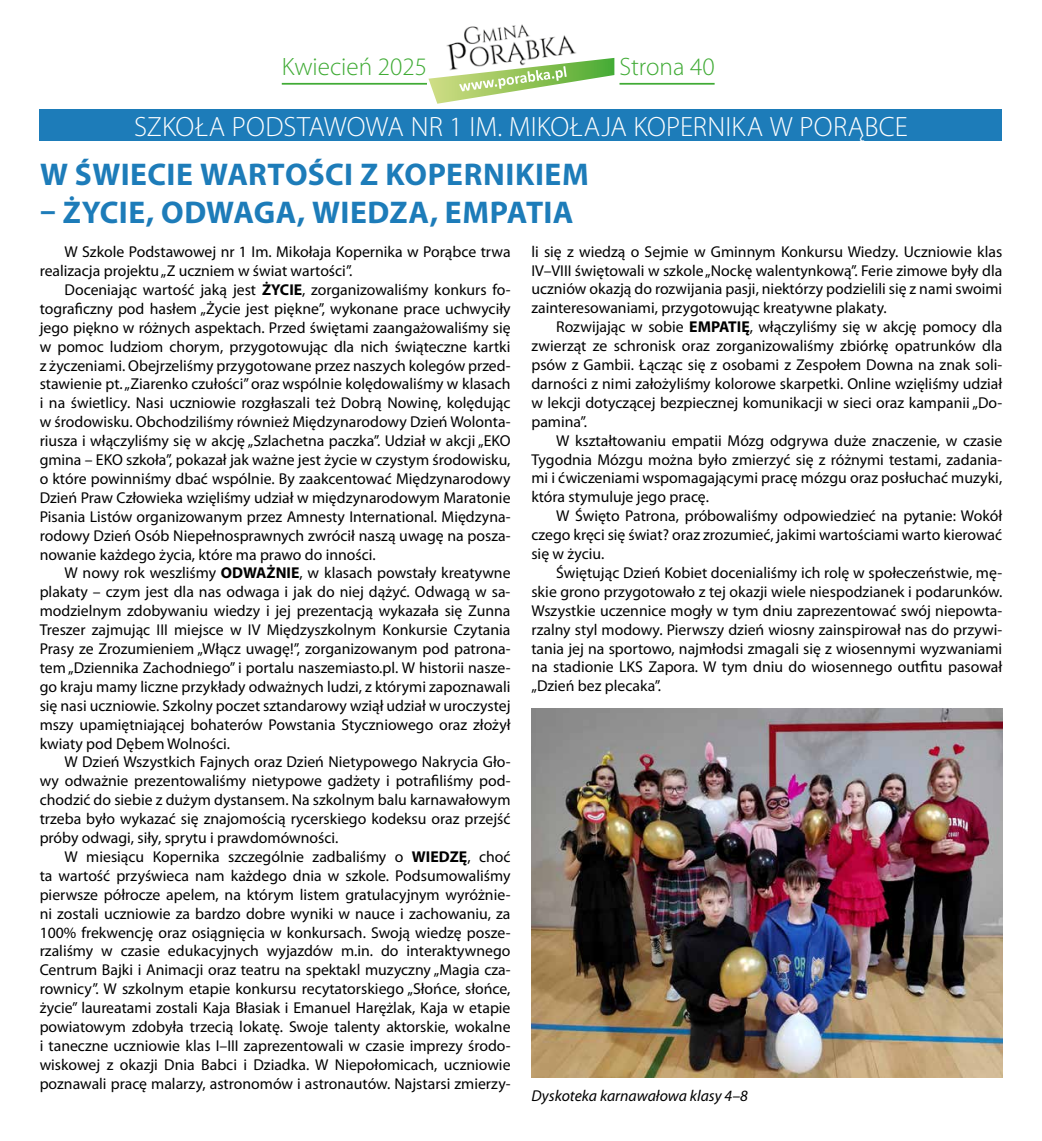
<style>
.page{position:relative;width:1042px;height:1141px;background:#fff}
.page>*{position:absolute;margin:0;border:0;box-sizing:border-box;transform-origin:0 0}
.t1{font:700 31.5px "Myriad Pro";letter-spacing:.015em;color:#1d7cb9}
.t2{font:300 28px "Myriad Pro";letter-spacing:.005em;color:#fff}
.t3{font:300 25.2px "Myriad Pro";color:#40ab35}
.t4{font:15.75px/18.9px "Myriad Pro";color:#000;text-align:justify}
.t5{font:italic 15.75px "Myriad Pro";color:#000}
.s1{font-weight:700}
</style>
<div class="page">
<div style="left:40px;top:109px;width:962px;height:32px;background:#1d7cb9"></div>
<img style="left:531px;top:708px;width:471px;height:370px">
<hr style="left:619px;top:83px;width:95px;height:2px;background:#40ab35">
<hr style="left:282px;top:83px;width:145px;height:2px;background:#40ab35">
<img style="left:446px;top:24px;width:130px;height:34px">
<svg style="left:428px;top:58px;width:186px;height:46px"></svg>
<h3 class="t3" style="left:282px;top:51px;width:147px">Kwiecień 2025</h3>
<h3 class="t3" style="left:619px;top:51px;width:97px">Strona 40</h3>
<h2 class="t2" style="left:134px;top:109px;width:775px">SZKOŁA PODSTAWOWA NR 1 IM. MIKOŁAJA KOPERNIKA W PORĄBCE</h2>
<h1 class="t1" style="left:40px;top:154px;width:550px">W ŚWIECIE WARTOŚCI Z KOPERNIKIEM</h1>
<h1 class="t1" style="left:40px;top:192px;width:535px">– ŻYCIE, ODWAGA, WIEDZA, EMPATIA</h1>
<p class="t4" style="left:40px;top:242px;width:472px;text-indent:25px">W Szkole Podstawowej nr 1 Im. Mikołaja Kopernika w Porąbce trwa realizacja projektu „Z uczniem w świat wartości”.</p>
<p class="t4" style="left:40px;top:280px;width:472px;text-indent:25px">Doceniając wartość jaką jest <span class="s1">ŻYCIE</span>, zorganizowaliśmy konkurs fo&shy;tograficzny pod hasłem „Życie jest piękne”, wykonane prace uchwyciły jego piękno w różnych aspektach. Przed świętami zaangażowaliśmy się w pomoc ludziom chorym, przygotowując dla nich świąteczne kartki z życzeniami. Obejrzeliśmy przygotowane przez naszych kolegów przed&shy;stawienie pt. „Ziarenko czułości” oraz wspólnie kolędowaliśmy w klasach i na świetlicy. Nasi uczniowie rozgłaszali też Dobrą Nowinę, kolędując w środowisku. Obchodziliśmy również Międzynarodowy Dzień Wolonta&shy;riusza i włączyliśmy się w akcję „Szlachetna paczka”. Udział w akcji „EKO gmina – EKO szkoła”, pokazał jak ważne jest życie w czystym środowisku, o które powinniśmy dbać wspólnie. By zaakcentować Międzynarodowy Dzień Praw Człowieka wzięliśmy udział w międzynarodowym Maratonie Pisania Listów organizowanym przez Amnesty International. Międzyna&shy;rodowy Dzień Osób Niepełnosprawnych zwrócił naszą uwagę na posza&shy;nowanie każdego życia, które ma prawo do inności.</p>
<p class="t4" style="left:40px;top:563px;width:472px;text-indent:25px">W nowy rok weszliśmy <span class="s1">ODWAŻNIE</span>, w klasach powstały kreatywne plakaty – czym jest dla nas odwaga i jak do niej dążyć. Odwagą w sa&shy;modzielnym zdobywaniu wiedzy i jej prezentacją wykazała się Zunna Treszer zajmując III miejsce w IV Międzyszkolnym Konkursie Czytania Prasy ze Zrozumieniem „Włącz uwagę!”, zorganizowanym pod patrona&shy;tem „Dziennika Zachodniego” i portalu naszemiasto.pl. W historii nasze&shy;go kraju mamy liczne przykłady odważnych ludzi, z którymi zapoznawali się nasi uczniowie. Szkolny poczet sztandarowy wziął udział w uroczystej mszy upamiętniającej bohaterów Powstania Styczniowego oraz złożył kwiaty pod Dębem Wolności.</p>
<p class="t4" style="left:40px;top:752px;width:472px;text-indent:25px">W Dzień Wszystkich Fajnych oraz Dzień Nietypowego Nakrycia Gło&shy;wy odważnie prezentowaliśmy nietypowe gadżety i potrafiliśmy pod&shy;chodzić do siebie z dużym dystansem. Na szkolnym balu karnawałowym trzeba było wykazać się znajomością rycerskiego kodeksu oraz przejść próby odwagi, siły, sprytu i prawdomówności.</p>
<p class="t4" style="left:40px;top:847px;width:472px;text-indent:25px">W miesiącu Kopernika szczególnie zadbaliśmy o <span class="s1">WIEDZĘ</span>, choć ta wartość przyświeca nam każdego dnia w szkole. Podsumowaliśmy pierwsze półrocze apelem, na którym listem gratulacyjnym wyróżnie&shy;ni zostali uczniowie za bardzo dobre wyniki w nauce i zachowaniu, za 100% frekwencję oraz osiągnięcia w konkursach. Swoją wiedzę posze&shy;rzaliśmy w czasie edukacyjnych wyjazdów m.in. do interaktywnego Centrum Bajki i Animacji oraz teatru na spektakl muzyczny „Magia cza&shy;rownicy”. W szkolnym etapie konkursu recytatorskiego „Słońce, słońce, życie” laureatami zostali Kaja Błasiak i Emanuel Harężlak, Kaja w etapie powiatowym zdobyła trzecią lokatę. Swoje talenty aktorskie, wokalne i taneczne uczniowie klas I–III zaprezentowali w czasie imprezy środo&shy;wiskowej z okazji Dnia Babci i Dziadka. W Niepołomicach, uczniowie poznawali pracę malarzy, astronomów i astronautów. Najstarsi zmierzy-</p>
<p class="t4" style="left:531px;top:242px;width:472px">li się z wiedzą o Sejmie w Gminnym Konkursu Wiedzy. Uczniowie klas IV–VIII świętowali w szkole „Nockę walentynkową”. Ferie zimowe były dla uczniów okazją do rozwijania pasji, niektórzy podzielili się z nami swoimi zainteresowaniami, przygotowując kreatywne plakaty.</p>
<p class="t4" style="left:531px;top:317px;width:472px;text-indent:25px">Rozwijając w sobie <span class="s1">EMPATIĘ</span>, włączyliśmy się w akcję pomocy dla zwierząt ze schronisk oraz zorganizowaliśmy zbiórkę opatrunków dla psów z Gambii. Łącząc się z osobami z Zespołem Downa na znak soli&shy;darności z nimi założyliśmy kolorowe skarpetki. Online wzięliśmy udział w lekcji dotyczącej bezpiecznej komunikacji w sieci oraz kampanii „Do&shy;pamina”.</p>
<p class="t4" style="left:531px;top:431px;width:472px;text-indent:25px">W kształtowaniu empatii Mózg odgrywa duże znaczenie, w czasie Tygodnia Mózgu można było zmierzyć się z różnymi testami, zadania&shy;mi i ćwiczeniami wspomagającymi pracę mózgu oraz posłuchać muzyki, która stymuluje jego pracę.</p>
<p class="t4" style="left:531px;top:506px;width:472px;text-indent:25px">W Święto Patrona, próbowaliśmy odpowiedzieć na pytanie: Wokół czego kręci się świat? oraz zrozumieć, jakimi wartościami warto kierować się w życiu.</p>
<p class="t4" style="left:531px;top:563px;width:472px;text-indent:25px">Świętując Dzień Kobiet docenialiśmy ich rolę w społeczeństwie, mę&shy;skie grono przygotowało z tej okazji wiele niespodzianek i podarunków.<br>Wszystkie uczennice mogły w tym dniu zaprezentować swój niepowta&shy;rzalny styl modowy. Pierwszy dzień wiosny zainspirował nas do przywi&shy;tania jej na sportowo, najmłodsi zmagali się z wiosennymi wyzwaniami na stadionie LKS Zapora. W tym dniu do wiosennego outfitu pasował „Dzień bez plecaka”.</p>
<p class="t5" style="left:531px;top:1086px;width:218px">Dyskoteka karnawałowa klasy 4–8</p>
</div>
